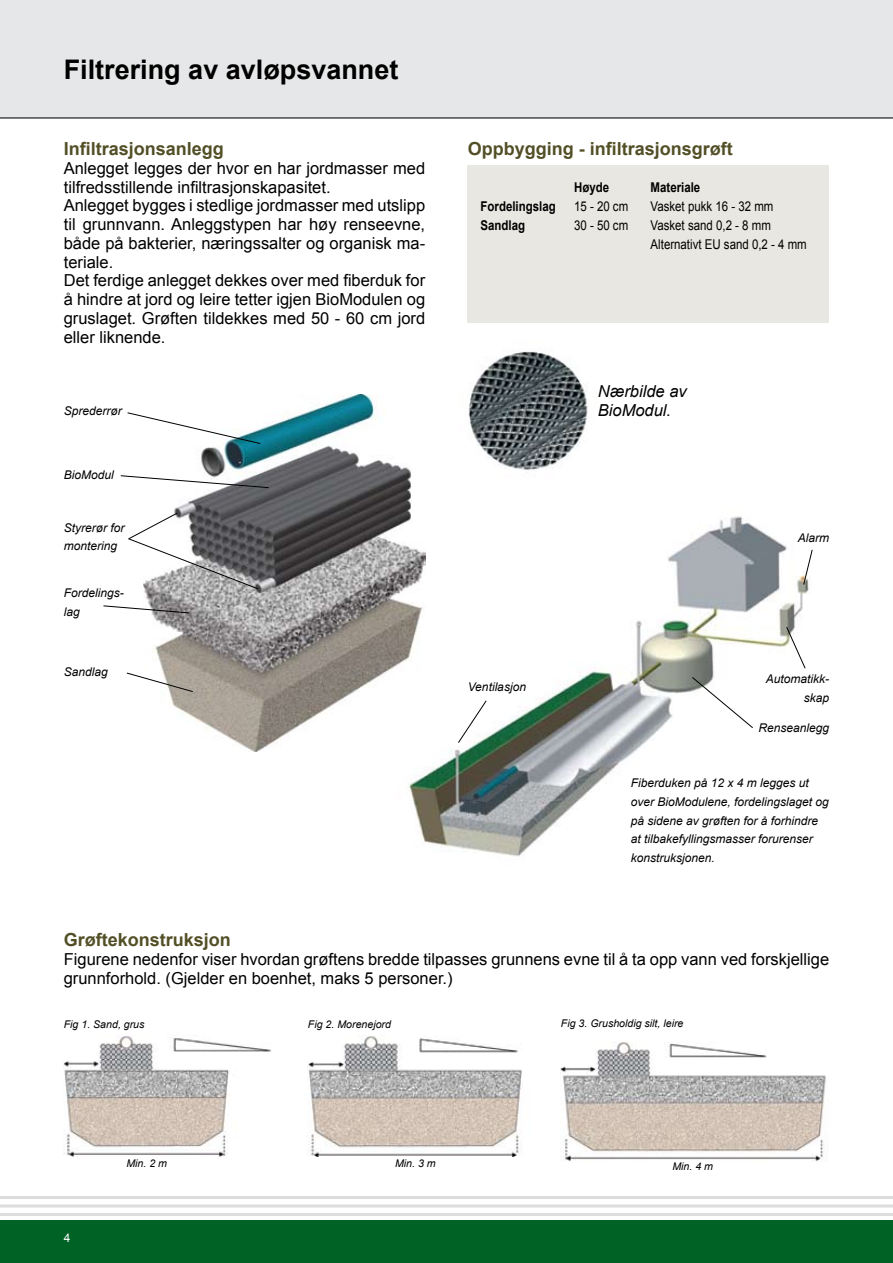
<style>
.page{position:relative;width:893px;height:1263px;background:#fff}
.page>*{position:absolute;margin:0;border:0;box-sizing:border-box;transform-origin:0 0}
.t1{font:700 27px "Arial";color:#000}
.t2{font:700 18px "Arial";color:#524f26}
.t3{font:16.5px/18.8px "Arial";color:#000}
.t4{font:italic 16.5px/18.8px "Arial";color:#000}
.t5{font:13.5px/18.8px "Arial";color:#000;scale:.85 1}
.t6{font:700 13.5px "Arial";color:#000;scale:.85 1}
.t7{font:italic 12px/18.8px "Arial";color:#000}
.t8{font:italic 10.65px "Arial";color:#000}
</style>
<div class="page">
<img style="left:409px;top:516px;width:400px;height:341px">
<svg style="left:457px;top:700px;width:30px;height:44px"></svg>
<svg style="left:691px;top:676px;width:63px;height:53px"></svg>
<svg style="left:786px;top:626px;width:20px;height:43px"></svg>
<svg style="left:803px;top:549px;width:10px;height:36px"></svg>
<div style="left:0;top:0;width:893px;height:118px;background:#e6e7e8"></div>
<div style="left:0;top:1220px;width:893px;height:43px;background:#006225"></div>
<hr style="left:0;top:1213px;width:893px;height:3px;background:#dcddde">
<hr style="left:0;top:1204px;width:893px;height:3px;background:#dcddde">
<hr style="left:0;top:1196px;width:893px;height:3px;background:#dcddde">
<hr style="left:0;top:118px;width:893px;height:1px;background:#000">
<div style="left:468px;top:166px;width:361px;height:157px;background:#e9e7e1"></div>
<img style="left:144px;top:394px;width:281px;height:357px">
<svg style="left:127px;top:412px;width:134px;height:32px"></svg>
<svg style="left:120px;top:475px;width:149px;height:13px"></svg>
<svg style="left:128px;top:512px;width:131px;height:78px"></svg>
<svg style="left:103px;top:605px;width:87px;height:9px"></svg>
<svg style="left:126px;top:672px;width:68px;height:20px"></svg>
<img style="left:64px;top:1036px;width:208px;height:121px">
<img style="left:308px;top:1035px;width:214px;height:122px">
<img style="left:561px;top:1042px;width:265px;height:119px">
<img style="left:468px;top:351px;width:121px;height:119px">
<h1 class="t1" style="left:64px;top:55px;width:336px">Filtrering av avløpsvannet</h1>
<p class="t2" style="left:64px;top:139px;width:162px">Infiltrasjonsanlegg</p>
<p class="t3" style="left:64px;top:159px;width:363px">Anlegget legges der hvor en har jordmasser med tilfredsstillende infiltrasjonskapasitet.<br>Anlegget bygges i stedlige jordmasser med utslipp til grunnvann. Anleggstypen har høy renseevne, både på bakterier, næringssalter og organisk ma&shy;teriale.<br>Det ferdige anlegget dekkes over med fiberduk for å hindre at jord og leire tetter igjen BioModulen og gruslaget. Grøften tildekkes med 50 - 60 cm jord eller liknende.</p>
<p class="t7" style="left:64px;top:402px;width:60px">Sprederrør</p>
<p class="t7" style="left:64px;top:466px;width:52px">BioModul</p>
<p class="t7" style="left:64px;top:518px;width:62px">Styrerør for montering</p>
<p class="t7" style="left:64px;top:583px;width:62px">Fordelings&shy;lag</p>
<p class="t7" style="left:64px;top:662px;width:46px">Sandlag</p>
<p class="t2" style="left:468px;top:138px;width:267px">Oppbygging - infiltrasjonsgrøft</p>
<p class="t6" style="left:574px;top:180px;width:43px">Høyde</p>
<p class="t6" style="left:651px;top:180px;width:60px">Materiale</p>
<p class="t6" style="left:480px;top:199px;width:90px">Fordelingslag</p>
<p class="t5" style="left:574px;top:197px;width:65px">15 - 20 cm</p>
<p class="t5" style="left:651px;top:197px;width:146px">Vasket pukk 16 - 32 mm</p>
<p class="t6" style="left:480px;top:218px;width:54px">Sandlag</p>
<p class="t5" style="left:574px;top:216px;width:65px">30 - 50 cm</p>
<p class="t5" style="left:651px;top:216px;width:185px">Vasket sand 0,2 - 8 mm<br>Alternativt EU sand 0,2 - 4 mm</p>
<p class="t7" style="left:468px;top:677px;width:60px">Ventilasjon</p>
<p class="t4" style="left:598px;top:382px;width:90px">Nærbilde av<br>BioModul.</p>
<p class="t7" style="left:798px;top:529px;width:33px">Alarm</p>
<p class="t7" style="left:766px;top:669px;width:65px;text-align:right">Automatikk&shy;skap</p>
<p class="t7" style="left:758px;top:719px;width:72px">Renseanlegg</p>
<p class="t7" style="left:631px;top:773px;width:200px">Fiberduken på 12 x 4 m legges ut over BioModulene, fordelingslaget og på sidene av grøften for å forhindre at tilbakefyllingsmasser forurenser konstruksjonen.</p>
<p class="t2" style="left:64px;top:930px;width:169px">Grøftekonstruksjon</p>
<p class="t3" style="left:64px;top:950px;width:767px">Figurene nedenfor viser hvordan grøftens bredde tilpasses grunnens evne til å ta opp vann ved forskjellige grunnforhold. (Gjelder en boenhet, maks 5 personer.)</p>
<p class="t8" style="left:64px;top:1019px;width:82px">Fig 1. Sand, grus</p>
<p class="t8" style="left:561px;top:1017px;width:124px">Fig 3. Grusholdig silt, leire</p>
<p class="t8" style="left:308px;top:1018px;width:85px">Fig 2. Morenejord</p>
<p class="t8" style="left:126px;top:1157px;width:42px">Min. 2 m</p>
<p class="t8" style="left:395px;top:1157px;width:42px">Min. 3 m</p>
<p class="t8" style="left:672px;top:1160px;width:42px">Min. 4 m</p>
</div>
